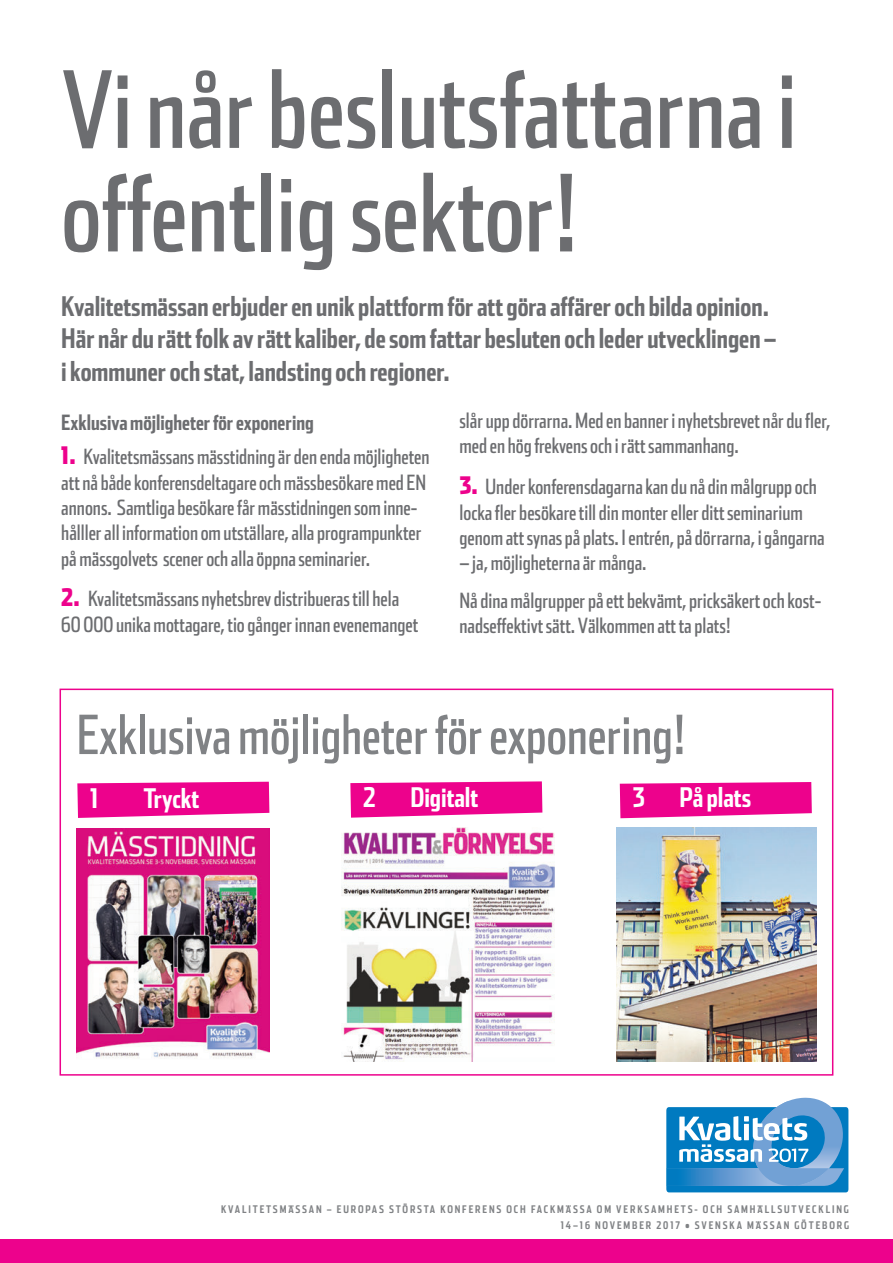
<style>
.page{position:relative;width:893px;height:1263px;background:#fff}
.page>*{position:absolute;margin:0;border:0;box-sizing:border-box;transform-origin:0 0}
.t1{font:106.5px/103.5px "Stainless Comp";color:#6c6d70}
.t2{font:54px "Stainless Comp";color:#808285}
.t3{font:700 27px/32.4px "Stainless Comp";color:#6c6d70}
.t4{font:700 27px "Stainless Comp";color:#fff}
.t5{font:21px/25.5px "Stainless Comp";color:#6c6d70}
.t6{font:700 21px "Stainless Comp";color:#6c6d70}
.t7{font:700 10.5px/16.5px "Stainless Comp";letter-spacing:.18em;color:#808285;text-align:right}
.s1{font-weight:900;font-size:24px;color:#ed028c}
</style>
<div class="page">
<div style="left:60px;top:688px;width:773px;height:388px;border:2px solid #ed028c"></div>
<svg style="left:77px;top:782px;width:192px;height:36px;background:#ee1996"></svg>
<svg style="left:350px;top:781px;width:192px;height:37px;background:#ef1f99"></svg>
<svg style="left:620px;top:782px;width:192px;height:36px;background:#ee1896"></svg>
<div style="left:666px;top:1107px;width:183px;height:85px;background:#007ac0;border-radius:3px"></div>
<svg style="left:667px;top:1098px;width:178px;height:88px"></svg>
<div style="left:665px;top:1095px;width:184px;height:99px;border:1px solid #fff"></div>
<div style="left:0;top:1239px;width:893px;height:24px;background:#ed028c"></div>
<img style="left:76px;top:828px;width:193px;height:231px">
<img style="left:342px;top:828px;width:212px;height:234px">
<img style="left:616px;top:828px;width:201px;height:234px">
<h1 class="t1" style="left:61px;top:59px;width:737px">Vi når beslutsfattarna i offentlig sektor!</h1>
<p class="t3" style="left:61px;top:290px;width:717px">Kvalitetsmässan erbjuder en unik plattform för att göra affärer och bilda opinion.<br>Här når du rätt folk av rätt kaliber, de som fattar besluten och leder utvecklingen – i kommuner och stat, landsting och regioner.</p>
<p class="t6" style="left:61px;top:411px;width:254px">Exklusiva möjligheter för exponering</p>
<p class="t5" style="left:61px;top:443px;width:370px"><span class="s1">1.</span> Kvalitetsmässans mässtidning är den enda möjligheten att nå både konferensdeltagare och mässbesökare med EN annons. Samtliga besökare får mässtidningen som inne&shy;hålller all information om utställare, alla programpunkter på mässgolvets scener och alla öppna seminarier.</p>
<p class="t5" style="left:61px;top:585px;width:359px;line-height:26.4px"><span class="s1">2.</span> Kvalitetsmässans nyhetsbrev distribueras till hela<br>60 000 unika mottagare, tio gånger innan evenemanget</p>
<p class="t5" style="left:459px;top:408px;width:372px">slår upp dörrarna. Med en banner i nyhetsbrevet når du fler, med en hög frekvens och i rätt sammanhang.</p>
<p class="t5" style="left:459px;top:473px;width:367px"><span class="s1">3.</span> Under konferensdagarna kan du nå din målgrupp och locka fler besökare till din monter eller ditt seminarium genom att synas på plats. I entrén, på dörrarna, i gångarna</p>
<p class="t5" style="left:459px;top:544px;width:363px;line-height:37.5px">– ja, möjligheterna är många.<br>Nå dina målgrupper på ett bekvämt, pricksäkert och kost-</p>
<p class="t5" style="left:459px;top:613px;width:273px">nadseffektivt sätt. Välkommen att ta plats!</p>
<h2 class="t2" style="left:76px;top:704px;width:611px">Exklusiva möjligheter för exponering!</h2>
<p class="t4" style="left:90px;top:782px;width:10px">1</p>
<p class="t4" style="left:143px;top:782px;width:57px">Tryckt</p>
<p class="t4" style="left:363px;top:782px;width:14px">2</p>
<p class="t4" style="left:410px;top:782px;width:69px">Digitalt</p>
<p class="t4" style="left:633px;top:782px;width:14px">3</p>
<p class="t4" style="left:679px;top:782px;width:73px">På plats</p>
<p class="t7" style="left:221px;top:1201px;width:629px">KVALITETSMÄSSAN – EUROPAS STÖRSTA KONFERENS OCH FACKMÄSSA OM VERKSAMHETS- OCH SAMHÄLLSUTVECKLING<br>14–16 NOVEMBER 2017 • SVENSKA MÄSSAN GÖTEBORG</p>
</div>
